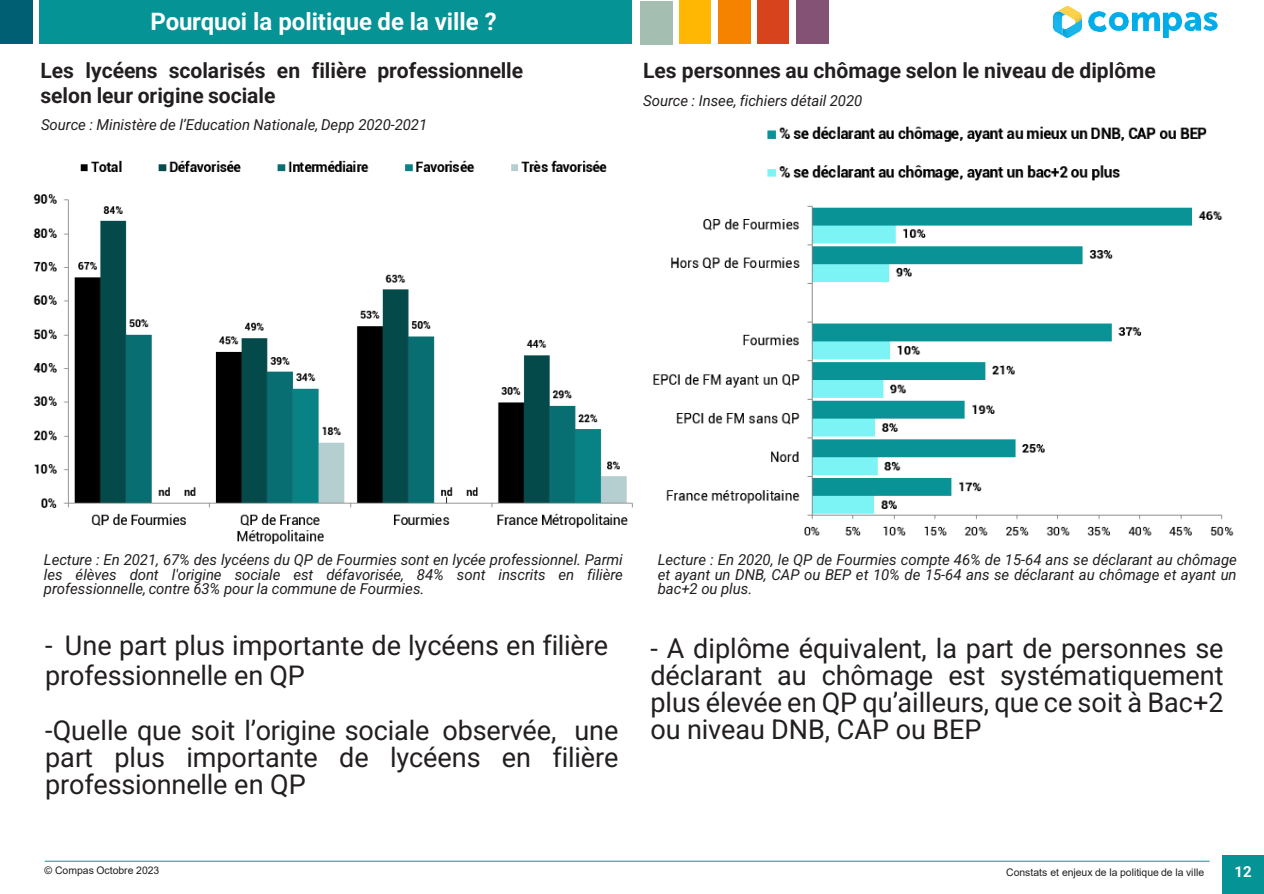
<style>
.page{position:relative;width:1264px;height:894px;background:#fff}
.page>*{position:absolute;margin:0;border:0;box-sizing:border-box;transform-origin:0 0}
.t1{font:27px/27px "Roboto";letter-spacing:-.005em;color:#231f20;text-align:justify}
.t2{font:700 24px "Roboto";color:#fff}
.t3{font:700 21px "Roboto";color:#231f20}
.t4{font:italic 15px/15px "Roboto";color:#231f20;text-align:justify}
.t5{font:700 15px "Roboto";color:#fff}
.t6{font:10.5px "Arial";letter-spacing:-.005em;color:#231f20}
</style>
<div class="page">
<div style="left:1222px;top:855px;width:41px;height:38px;background:#069396"></div>
<img style="left:1095px;top:12px;width:33px;height:19px">
<img style="left:1132px;top:12px;width:26px;height:18px">
<img style="left:1163px;top:12px;width:37px;height:25px">
<img style="left:1203px;top:12px;width:14px;height:19px">
<img style="left:1053px;top:6px;width:42px;height:32px">
<hr style="left:45px;top:860px;width:1164px;height:1px;background:#069396">
<div style="left:640px;top:1px;width:32px;height:43px;background:#a4bfb1"></div>
<div style="left:718px;top:1px;width:32px;height:43px;background:#f58300"></div>
<div style="left:679px;top:1px;width:32px;height:43px;background:#ffb703"></div>
<div style="left:796px;top:1px;width:32px;height:43px;background:#835275"></div>
<div style="left:757px;top:1px;width:32px;height:43px;background:#d6431d"></div>
<div style="left:39px;top:1px;width:592px;height:43px;background:#069396"></div>
<div style="left:0;top:0;width:32px;height:43px;background:#005f73"></div>
<img style="left:653px;top:126px;width:581px;height:410px">
<img style="left:33px;top:160px;width:600px;height:384px">
<p class="t2" style="left:150px;top:4px;width:348px">Pourquoi la politique de la ville ?</p>
<p class="t3" style="left:40px;top:56px;width:484px">Les lycéens scolarisés en filière professionnelle</p>
<p class="t3" style="left:40px;top:81px;width:236px">selon leur origine sociale</p>
<p class="t4" style="left:41px;top:117px;width:388px">Source : Ministère de l’Education Nationale, Depp 2020-2021</p>
<p class="t3" style="left:643px;top:55px;width:514px">Les personnes au chômage selon le niveau de diplôme</p>
<p class="t4" style="left:643px;top:93px;width:220px">Source : Insee, fichiers détail 2020</p>
<p class="t4" style="left:44px;top:551px;width:580px">Lecture : En 2021, 67% des lycéens du QP de Fourmies sont en lycée professionnel. Parmi les élèves dont l'origine sociale est défavorisée, 84% sont inscrits en filière professionnelle, contre 63% pour la commune de Fourmies.</p>
<p class="t4" style="left:657px;top:551px;width:580px">Lecture : En 2020, le QP de Fourmies compte 46% de 15-64 ans se déclarant au chômage et ayant un DNB, CAP ou BEP et 10% de 15-64 ans se déclarant au chômage et ayant un bac+2 ou plus.</p>
<p class="t1" style="left:45px;top:631px;width:564px">- Une part plus importante de lycéens en filière</p>
<p class="t1" style="left:45px;top:661px;width:261px">professionnelle en QP</p>
<p class="t1" style="left:45px;top:715px;width:574px">-Quelle que soit l’origine sociale observée, une part plus importante de lycéens en filière professionnelle en QP</p>
<p class="t1" style="left:650px;top:634px;width:574px">- A diplôme équivalent, la part de personnes se déclarant au chômage est systématiquement plus élevée en QP qu’ailleurs, que ce soit à Bac+2 ou niveau DNB, CAP ou BEP</p>
<p class="t6" style="left:45px;top:863px;width:116px">© Compas Octobre 2023</p>
<p class="t6" style="left:1005px;top:864px;width:199px">Constats et enjeux de la politique de la ville</p>
<p class="t5" style="left:1234px;top:861px;width:19px">12</p>
</div>
